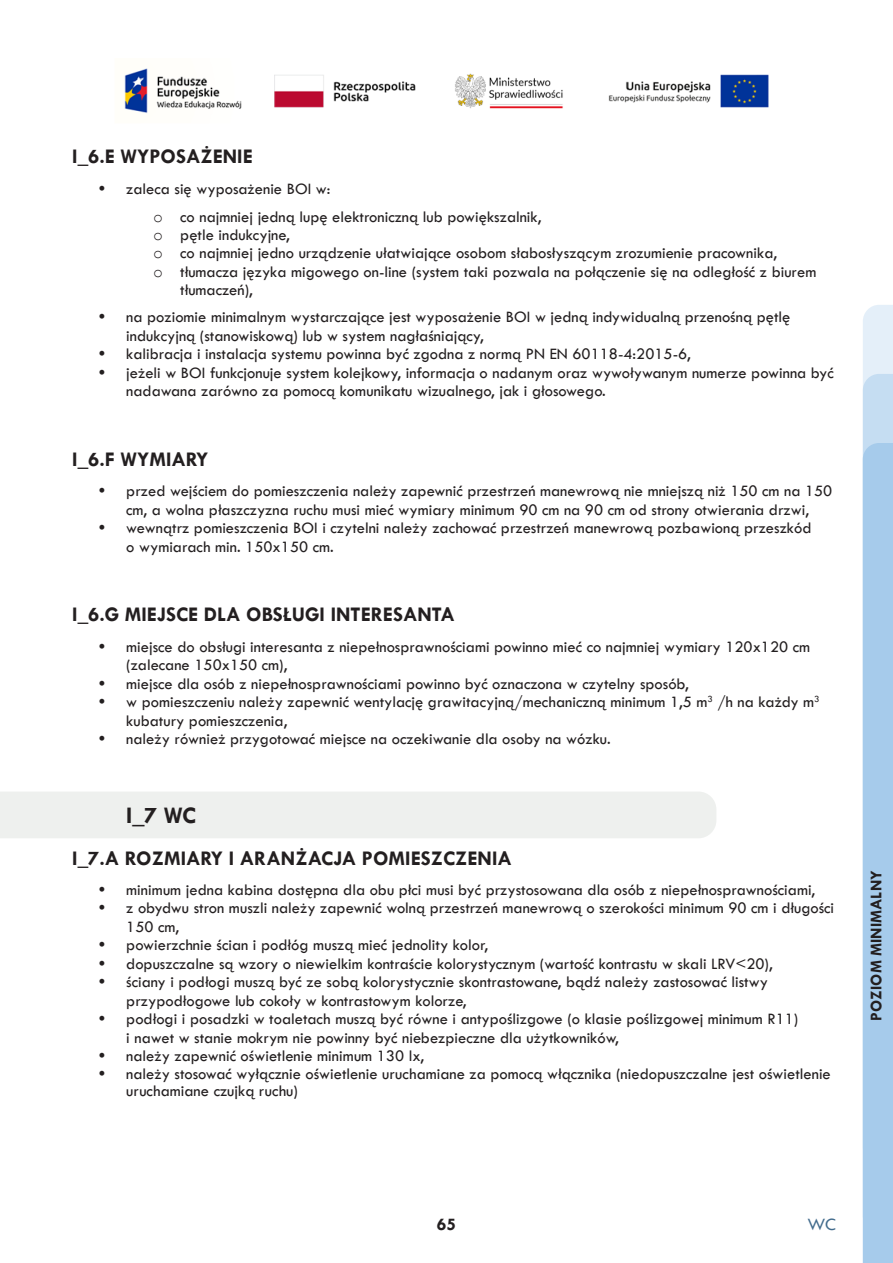
<style>
.page{position:relative;width:893px;height:1263px;background:#fff}
.page>*{position:absolute;margin:0;border:0;box-sizing:border-box;transform-origin:0 0}
.Heading_1{font:700 24px "Tw Cen";color:#231f20}
.Heading_2{font:700 21px "Tw Cen";color:#231f20}
.t1{font:700 18px "Tw Cen";color:#231f20}
.t2{font:18px "Tw Cen";color:#436c8d}
.t3{font:16.5px/18.5px "Tw Cen";color:#231f20}
.t4{font:700 16.5px "Tw Cen";color:#231f20}
.s1{font-weight:700}
.s2{font-family:"Courier New"}
</style>
<div class="page">
<img style="left:124px;top:68px;width:645px;height:45px">
<svg style="left:863px;top:305px;width:30px;height:958px;background:#acceec"></svg>
<div style="left:0;top:792px;width:716px;height:46px;background:#eef0ee"></div>
<p class="Heading_2" style="left:72px;top:144px;width:182px">I_6.E WYPOSAŻENIE</p>
<p class="t3" style="left:99px;top:179px;width:233px"><span class="s1">•</span> zaleca się wyposażenie BOI w:</p>
<p class="t3" style="left:153px;top:207px;width:390px"><span class="s2">o</span> co najmniej jedną lupę elektroniczną lub powiększalnik,</p>
<p class="t3" style="left:153px;top:226px;width:138px"><span class="s2">o</span> pętle indukcyjne,</p>
<p class="t3" style="left:153px;top:244px;width:625px"><span class="s2">o</span> co najmniej jedno urządzenie ułatwiające osobom słabosłyszącym zrozumienie pracownika,</p>
<p class="t3" style="left:180px;top:262px;width:638px;text-indent:-27px"><span class="s2">o</span> tłumacza języka migowego on-line (system taki pozwala na połączenie się na odległość z biurem tłumaczeń),</p>
<p class="t3" style="left:126px;top:308px;width:666px;text-indent:-27px"><span class="s1">•</span> na poziomie minimalnym wystarczające jest wyposażenie BOI w jedną indywidualną przenośną pętlę indukcyjną (stanowiskową) lub w system nagłaśniający,</p>
<p class="t3" style="left:99px;top:345px;width:593px"><span class="s1">•</span> kalibracja i instalacja systemu powinna być zgodna z normą PN EN 60118-4:2015-6,</p>
<p class="t3" style="left:126px;top:363px;width:709px;text-indent:-27px"><span class="s1">•</span> jeżeli w BOI funkcjonuje system kolejkowy, informacja o nadanym oraz wywoływanym numerze powinna być nadawana zarówno za pomocą komunikatu wizualnego, jak i głosowego.</p>
<p class="Heading_2" style="left:72px;top:447px;width:138px">I_6.F WYMIARY</p>
<p class="t3" style="left:99px;top:482px;width:735px;text-align:center"><span class="s1">•</span> przed wejściem do pomieszczenia należy zapewnić przestrzeń manewrową nie mniejszą niż 150 cm na 150 cm, a wolna płaszczyzna ruchu musi mieć wymiary minimum 90 cm na 90 cm od strony otwierania drzwi,</p>
<p class="t3" style="left:126px;top:519px;width:687px;text-indent:-27px"><span class="s1">•</span> wewnątrz pomieszczenia BOI i czytelni należy zachować przestrzeń manewrową pozbawioną przeszkód o wymiarach min. 150x150 cm.</p>
<p class="Heading_2" style="left:72px;top:602px;width:384px">I_6.G MIEJSCE DLA OBSŁUGI INTERESANTA</p>
<p class="t3" style="left:126px;top:637px;width:685px;text-indent:-27px"><span class="s1">•</span> miejsce do obsługi interesanta z niepełnosprawnościami powinno mieć co najmniej wymiary 120x120 cm (zalecane 150x150 cm),</p>
<p class="t3" style="left:99px;top:674px;width:591px"><span class="s1">•</span> miejsce dla osób z niepełnosprawnościami powinno być oznaczona w czytelny sposób,</p>
<p class="t3" style="left:126px;top:693px;width:695px;text-indent:-27px"><span class="s1">•</span> w pomieszczeniu należy zapewnić wentylację grawitacyjną/mechaniczną minimum 1,5 m<sup>3</sup> /h na każdy m<sup>3 </sup>kubatury pomieszczenia,</p>
<p class="t3" style="left:99px;top:729px;width:513px"><span class="s1">•</span> należy również przygotować miejsce na oczekiwanie dla osoby na wózku.</p>
<p class="Heading_1" style="left:126px;top:800px;width:71px">I_7 WC</p>
<p class="Heading_2" style="left:72px;top:845px;width:441px">I_7.A ROZMIARY I ARANŻACJA POMIESZCZENIA</p>
<p class="t3" style="left:99px;top:880px;width:717px"><span class="s1">•</span> minimum jedna kabina dostępna dla obu płci musi być przystosowana dla osób z niepełnosprawnościami,</p>
<p class="t3" style="left:126px;top:899px;width:709px;text-indent:-27px"><span class="s1">•</span> z obydwu stron muszli należy zapewnić wolną przestrzeń manewrową o szerokości minimum 90 cm i długości<br>150 cm,</p>
<p class="t3" style="left:99px;top:936px;width:390px"><span class="s1">•</span> powierzchnie ścian i podłóg muszą mieć jednolity kolor,</p>
<p class="t3" style="left:99px;top:954px;width:675px"><span class="s1">•</span> dopuszczalne są wzory o niewielkim kontraście kolorystycznym (wartość kontrastu w skali LRV&lt;20),</p>
<p class="t3" style="left:126px;top:973px;width:643px;text-indent:-27px"><span class="s1">•</span> ściany i podłogi muszą być ze sobą kolorystycznie skontrastowane, bądź należy zastosować listwy przypodłogowe lub cokoły w kontrastowym kolorze,</p>
<p class="t3" style="left:126px;top:1010px;width:674px;text-indent:-27px"><span class="s1">•</span> podłogi i posadzki w toaletach muszą być równe i antypoślizgowe (o klasie poślizgowej minimum R11) i nawet w stanie mokrym nie powinny być niebezpieczne dla użytkowników,</p>
<p class="t3" style="left:99px;top:1046px;width:326px"><span class="s1">•</span> należy zapewnić oświetlenie minimum 130 lx,</p>
<p class="t3" style="left:126px;top:1065px;width:706px;line-height:17.5px;text-indent:-27px"><span class="s1">•</span> należy stosować wyłącznie oświetlenie uruchamiane za pomocą włącznika (niedopuszczalne jest oświetlenie uruchamiane czujką ruchu)</p>
<p class="t4" style="left:866px;top:1020px;width:151px;rotate:-90deg">POZIOM MINIMALNY</p>
<p class="t1" style="left:437px;top:1213px;width:21px">65</p>
<p class="t2" style="left:808px;top:1213px;width:30px">WC</p>
</div>
